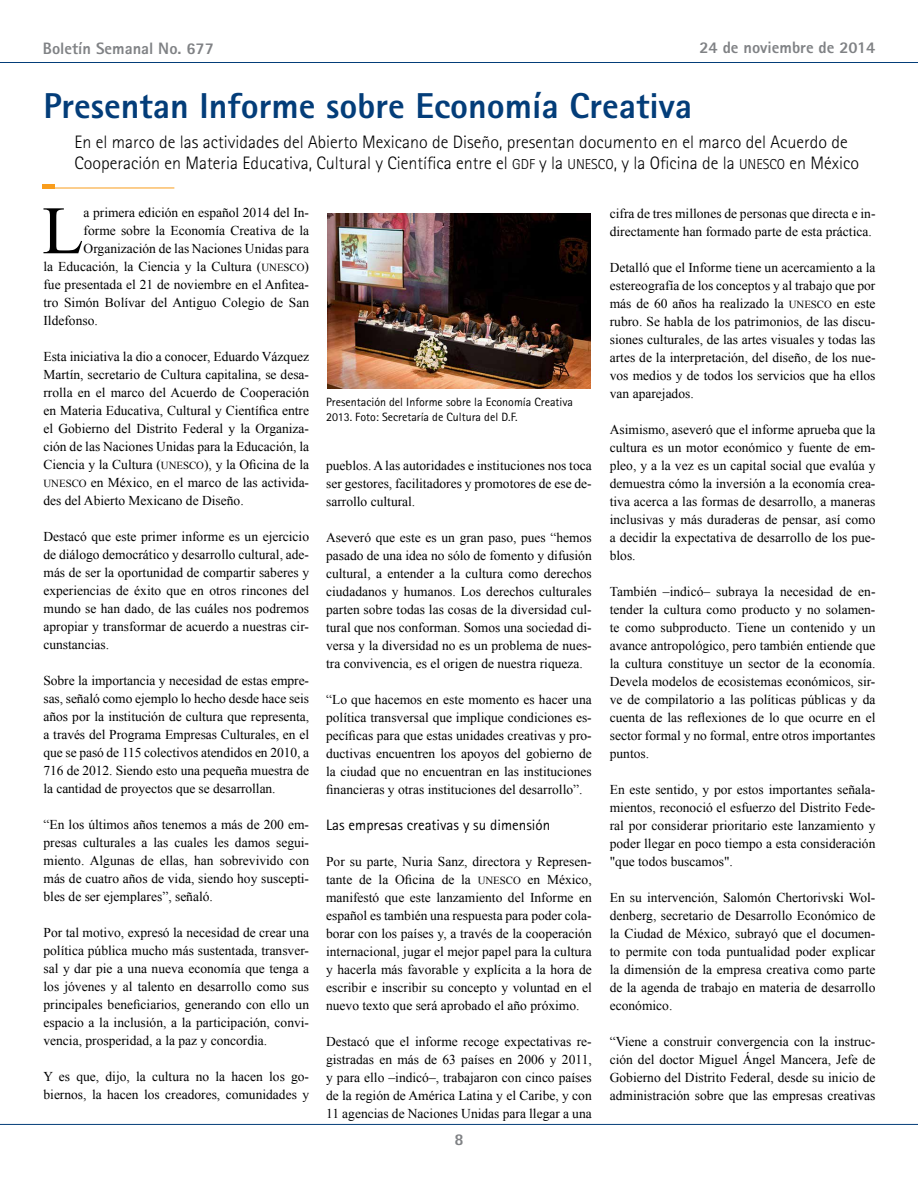
<style>
.page{position:relative;width:918px;height:1188px;background:#fff}
.page>*{position:absolute;margin:0;border:0;box-sizing:border-box;transform-origin:0 0}
.t1{font:67.8px "Times New Roman";color:#000}
.t2{font:800 36px "Rotis Sans Serif";color:#033d79}
.t3{font:300 18px/21.6px "Rotis Sans Serif";color:#000}
.t4{font:800 16.5px "Rotis Sans Serif";color:#808285}
.t5{font:15px "Rotis Sans Serif";color:#000}
.t6{font:13.5px/18px "Times New Roman";color:#000;text-align:justify}
.t7{font:12px/14.4px "Rotis Sans Serif";color:#000}
.s1{font-family:"Rotis Sans Serif Light SC800";font-weight:400;font-size:14.4px}
.s2{font-family:"Times New Roman PSMT SC800";font-size:10.8px}
</style>
<div class="page">
<hr style="left:0;top:62px;width:918px;height:1px;background:#033d79">
<hr style="left:0;top:1124px;width:918px;height:1px;background:#033d79">
<hr style="left:43px;top:188px;width:131px;height:1px;background:#f99d1c">
<hr style="left:43px;top:184px;width:12px;height:4px;background:#f99d1c">
<img style="left:327px;top:213px;width:264px;height:176px">
<p class="t4" style="left:43px;top:38px;width:173px">Boletín Semanal No. 677</p>
<p class="t4" style="left:699px;top:37px;width:178px">24 de noviembre de 2014</p>
<h2 class="t2" style="left:44px;top:83px;width:650px">Presentan Informe sobre Economía Creativa</h2>
<h3 class="t3" style="left:75px;top:131px;width:786px">En el marco de las actividades del Abierto Mexicano de Diseño, presentan documento en el marco del Acuerdo de<br>Cooperación en Materia Educativa, Cultural y Científica entre el <span class="s1">GDF</span> y la <span class="s1">UNESCO</span>, y la Oficina de la <span class="s1">UNESCO</span> en México</h3>
<h1 class="t1" style="left:42px;top:185px;width:43px">L</h1>
<p class="t6" style="left:84px;top:204px;width:227px">a primera edición en español 2014 del In-</p>
<p class="t6" style="left:84px;top:222px;width:227px">forme sobre la Economía Creativa de la</p>
<p class="t6" style="left:84px;top:240px;width:227px">Organización de las Naciones Unidas para</p>
<p class="t6" style="left:44px;top:258px;width:267px">la Educación, la Ciencia y la Cultura (<span class="s2">UNESCO</span>)</p>
<p class="t6" style="left:43px;top:276px;width:267px">fue presentada el 21 de noviembre en el Anfitea-</p>
<p class="t6" style="left:43px;top:294px;width:267px">tro Simón Bolívar del Antiguo Colegio de San</p>
<p class="t6" style="left:43px;top:312px;width:56px">Ildefonso.</p>
<p class="t6" style="left:43px;top:348px;width:267px">Esta iniciativa la dio a conocer, Eduardo Vázquez Martín, secretario de Cultura capitalina, se desa&shy;rrolla en el marco del Acuerdo de Cooperación en Materia Educativa, Cultural y Científica entre el Gobierno del Distrito Federal y la Organiza&shy;ción de las Naciones Unidas para la Educación, la Ciencia y la Cultura (<span class="s2">UNESCO</span>), y la Oficina de la <span class="s2">UNESCO</span> en México, en el marco de las activida&shy;des del Abierto Mexicano de Diseño.</p>
<p class="t6" style="left:43px;top:528px;width:267px">Destacó que este primer informe es un ejercicio de diálogo democrático y desarrollo cultural, ade&shy;más de ser la oportunidad de compartir saberes y experiencias de éxito que en otros rincones del mundo se han dado, de las cuáles nos podremos apropiar y transformar de acuerdo a nuestras cir&shy;cunstancias.</p>
<p class="t6" style="left:43px;top:672px;width:267px">Sobre la importancia y necesidad de estas empre&shy;sas, señaló como ejemplo lo hecho desde hace seis años por la institución de cultura que representa, a través del Programa Empresas Culturales, en el que se pasó de 115 colectivos atendidos en 2010, a 716 de 2012. Siendo esto una pequeña muestra de la cantidad de proyectos que se desarrollan.</p>
<p class="t6" style="left:43px;top:816px;width:267px">“En los últimos años tenemos a más de 200 em&shy;presas culturales a las cuales les damos segui&shy;miento. Algunas de ellas, han sobrevivido con más de cuatro años de vida, siendo hoy suscepti&shy;bles de ser ejemplares”, señaló.</p>
<p class="t6" style="left:43px;top:923px;width:267px">Por tal motivo, expresó la necesidad de crear una política pública mucho más sustentada, transver&shy;sal y dar pie a una nueva economía que tenga a los jóvenes y al talento en desarrollo como sus principales beneficiarios, generando con ello un espacio a la inclusión, a la participación, convi&shy;vencia, prosperidad, a la paz y concordia.</p>
<p class="t6" style="left:43px;top:1067px;width:267px">Y es que, dijo, la cultura no la hacen los go&shy;biernos, la hacen los creadores, comunidades y</p>
<p class="t7" style="left:326px;top:395px;width:249px">Presentación del Informe sobre la Economía Creativa<br>2013. Foto: Secretaría de Cultura del D.F.</p>
<p class="t6" style="left:326px;top:456px;width:267px">pueblos. A las autoridades e instituciones nos toca ser gestores, facilitadores y promotores de ese de&shy;sarrollo cultural.</p>
<p class="t6" style="left:326px;top:528px;width:267px">Aseveró que este es un gran paso, pues “hemos pasado de una idea no sólo de fomento y difusión cultural, a entender a la cultura como derechos ciudadanos y humanos. Los derechos culturales parten sobre todas las cosas de la diversidad cul&shy;tural que nos conforman. Somos una sociedad di&shy;versa y la diversidad no es un problema de nues&shy;tra convivencia, es el origen de nuestra riqueza.</p>
<p class="t6" style="left:326px;top:690px;width:267px">“Lo que hacemos en este momento es hacer una política transversal que implique condiciones es&shy;pecíficas para que estas unidades creativas y pro&shy;ductivas encuentren los apoyos del gobierno de la ciudad que no encuentran en las instituciones financieras y otras instituciones del desarrollo”.</p>
<p class="t5" style="left:326px;top:816px;width:226px">Las empresas creativas y su dimensión</p>
<p class="t6" style="left:326px;top:852px;width:267px">Por su parte, Nuria Sanz, directora y Represen&shy;tante de la Oficina de la <span class="s2">UNESCO</span> en México, manifestó que este lanzamiento del Informe en español es también una respuesta para poder cola&shy;borar con los países y, a través de la cooperación internacional, jugar el mejor papel para la cultura y hacerla más favorable y explícita a la hora de escribir e inscribir su concepto y voluntad en el nuevo texto que será aprobado el año próximo.</p>
<p class="t6" style="left:326px;top:1032px;width:267px">Destacó que el informe recoge expectativas re&shy;gistradas en más de 63 países en 2006 y 2011, y para ello –indicó–, trabajaron con cinco países de la región de América Latina y el Caribe, y con 11 agencias de Naciones Unidas para llegar a una</p>
<p class="t4" style="left:455px;top:1129px;width:11px">8</p>
<p class="t6" style="left:610px;top:204px;width:267px">cifra de tres millones de personas que directa e in&shy;directamente han formado parte de esta práctica.</p>
<p class="t6" style="left:610px;top:258px;width:267px">Detalló que el Informe tiene un acercamiento a la estereografía de los conceptos y al trabajo que por más de 60 años ha realizado la <span class="s2">UNESCO</span> en este rubro. Se habla de los patrimonios, de las discu&shy;siones culturales, de las artes visuales y todas las artes de la interpretación, del diseño, de los nue&shy;vos medios y de todos los servicios que ha ellos van aparejados.</p>
<p class="t6" style="left:610px;top:420px;width:267px">Asimismo, aseveró que el informe aprueba que la cultura es un motor económico y fuente de em&shy;pleo, y a la vez es un capital social que evalúa y demuestra cómo la inversión a la economía crea&shy;tiva acerca a las formas de desarrollo, a maneras inclusivas y más duraderas de pensar, así como a decidir la expectativa de desarrollo de los pue&shy;blos.</p>
<p class="t6" style="left:610px;top:582px;width:267px">También –indicó– subraya la necesidad de en&shy;tender la cultura como producto y no solamen&shy;te como subproducto. Tiene un contenido y un avance antropológico, pero también entiende que la cultura constituye un sector de la economía.<br>Devela modelos de ecosistemas económicos, sir&shy;ve de compilatorio a las políticas públicas y da cuenta de las reflexiones de lo que ocurre en el sector formal y no formal, entre otros importantes puntos.</p>
<p class="t6" style="left:610px;top:780px;width:267px">En este sentido, y por estos importantes señala&shy;mientos, reconoció el esfuerzo del Distrito Fede&shy;ral por considerar prioritario este lanzamiento y poder llegar en poco tiempo a esta consideración "que todos buscamos".</p>
<p class="t6" style="left:610px;top:888px;width:267px">En su intervención, Salomón Chertorivski Wol&shy;denberg, secretario de Desarrollo Económico de la Ciudad de México, subrayó que el documen&shy;to permite con toda puntualidad poder explicar la dimensión de la empresa creativa como parte de la agenda de trabajo en materia de desarrollo económico.</p>
<p class="t6" style="left:610px;top:1032px;width:267px">“Viene a construir convergencia con la instruc&shy;ción del doctor Miguel Ángel Mancera, Jefe de Gobierno del Distrito Federal, desde su inicio de administración sobre que las empresas creativas</p>
</div>
